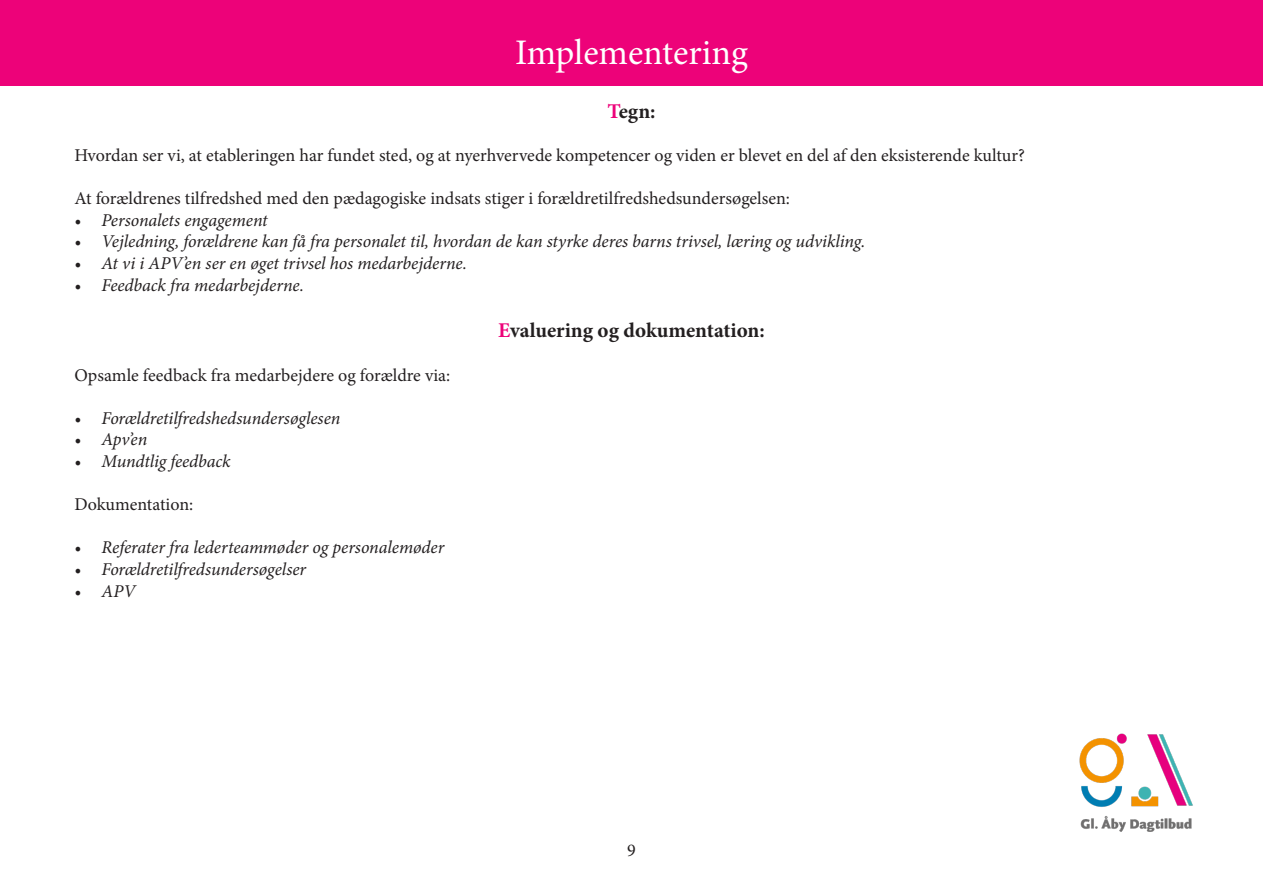
<style>
.page{position:relative;width:1263px;height:893px;background:#fff}
.page>*{position:absolute;margin:0;border:0;box-sizing:border-box;transform-origin:0 0}
.t1{font:36px "Minion Pro";letter-spacing:-.005em;color:#fff}
.t2{font:700 21px "Minion Pro";color:#231f20}
.t3{font:italic 18px "Minion Pro";letter-spacing:-.005em;color:#231f20}
.t4{font:18px "Minion Pro";color:#231f20}
.s1{color:#ed0279}
</style>
<div class="page">
<img style="left:1079px;top:733px;width:114px;height:99px">
<div style="left:0;top:0;width:1263px;height:85px;background:#ed0279"></div>
<p class="t1" style="left:515px;top:29px;width:234px">Implementering</p>
<p class="t2" style="left:607px;top:96px;width:50px"><span class="s1">T</span>egn:</p>
<p class="t4" style="left:74px;top:143px;width:952px">Hvordan ser vi, at etableringen har fundet sted, og at nyerhvervede kompetencer og viden er blevet en del af den eksisterende kultur?</p>
<p class="t4" style="left:74px;top:186px;width:717px">At forældrenes tilfredshed med den pædagogiske indsats stiger i forældretilfredshedsundersøgelsen:</p>
<p class="t3" style="left:74px;top:208px;width:195px">• Personalets engagement</p>
<p class="t3" style="left:74px;top:229px;width:792px">• Vejledning, forældrene kan få fra personalet til, hvordan de kan styrke deres barns trivsel, læring og udvikling.</p>
<p class="t3" style="left:74px;top:251px;width:394px">• At vi i APV’en ser en øget trivsel hos medarbejderne.</p>
<p class="t3" style="left:74px;top:272px;width:231px">• Feedback fra medarbejderne.</p>
<p class="t2" style="left:498px;top:316px;width:268px"><span class="s1">E</span>valuering og dokumentation:</p>
<p class="t4" style="left:74px;top:363px;width:377px">Opsamle feedback fra medarbejdere og forældre via:</p>
<p class="t3" style="left:74px;top:406px;width:268px">• Forældretilfredshedsundersøglesen</p>
<p class="t3" style="left:74px;top:427px;width:74px">• Apv’en</p>
<p class="t3" style="left:74px;top:449px;width:158px">• Mundtlig feedback</p>
<p class="t4" style="left:74px;top:492px;width:120px">Dokumentation:</p>
<p class="t3" style="left:74px;top:535px;width:371px">• Referater fra lederteammøder og personalemøder</p>
<p class="t3" style="left:74px;top:557px;width:233px">• Forældretilfredsundersøgelser</p>
<p class="t3" style="left:74px;top:578px;width:63px">• APV</p>
<p class="t4" style="left:627px;top:838px;width:10px">9</p>
</div>
